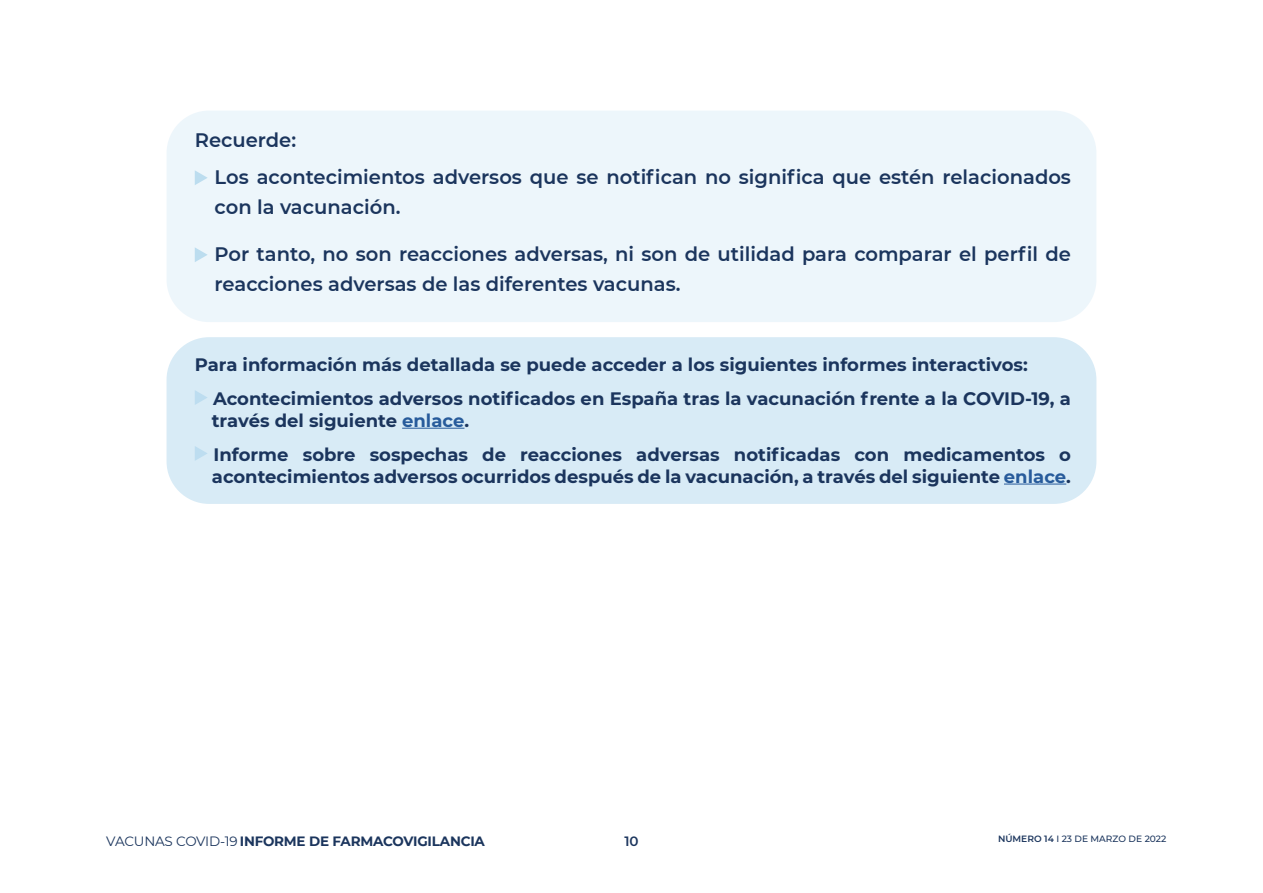
<style>
.page{position:relative;width:1263px;height:893px;background:#fff}
.page>*{position:absolute;margin:0;border:0;box-sizing:border-box;transform-origin:0 0}
.t1{font:600 19.5px/37px "Montserrat";color:#1b355d}
.t2{font:700 18px/34px "Montserrat";color:#1b355d}
.t3{font:700 13.5px "Montserrat";letter-spacing:-.015em;color:#1b355d}
.t4{font:600 13.5px "Montserrat";color:#1b355d}
.t5{font:500 9.15px "Montserrat";color:#1b355d}
.s1{color:#275b9b}
.s2{font-weight:400}
.s3{font-weight:600}
</style>
<div class="page">
<div style="left:167px;top:337px;width:929px;height:167px;background:#d8ebf6;border-radius:43px"></div>
<hr style="left:402px;top:428px;width:62px;height:1px;background:#275b9b">
<hr style="left:1004px;top:484px;width:62px;height:1px;background:#275b9b">
<svg style="left:195px;top:390px;width:12px;height:15px"></svg>
<svg style="left:195px;top:446px;width:12px;height:15px"></svg>
<div style="left:167px;top:111px;width:929px;height:211px;background:#edf6fb;border-radius:43px"></div>
<svg style="left:195px;top:170px;width:13px;height:15px"></svg>
<svg style="left:195px;top:247px;width:13px;height:15px"></svg>
<p class="t1" style="left:215px;top:120px;width:858px;text-indent:-20px">Recuerde:<br>Los acontecimientos adversos que se notifican no significa que estén relacionados</p>
<p class="t1" style="left:215px;top:187px;width:187px">con la vacunación.</p>
<p class="t1" style="left:215px;top:238px;width:858px;line-height:30px">Por tanto, no son reacciones adversas, ni son de utilidad para comparar el perfil de reacciones adversas de las diferentes vacunas.</p>
<p class="t2" style="left:213px;top:347px;width:859px;text-indent:-18px">Para información más detallada se puede acceder a los siguientes informes interactivos:<br>Acontecimientos adversos notificados en España tras la vacunación frente a la COVID-19, a</p>
<p class="t2" style="left:212px;top:402px;width:861px">través del siguiente <span class="s1">enlace</span>.<br>Informe sobre sospechas de reacciones adversas notificadas con medicamentos o</p>
<p class="t2" style="left:212px;top:458px;width:861px">acontecimientos adversos ocurridos después de la vacunación, a través del siguiente <span class="s1">enlace</span>.</p>
<p class="t3" style="left:106px;top:831px;width:380px"><span class="s2">VACUNAS COVID-19</span> INFORME DE FARMACOVIGILANCIA</p>
<p class="t4" style="left:624px;top:831px;width:16px">10</p>
<p class="t5" style="left:998px;top:832px;width:170px"><span class="s3">NÚMERO 14</span> I 23 DE MARZO DE 2022</p>
</div>
